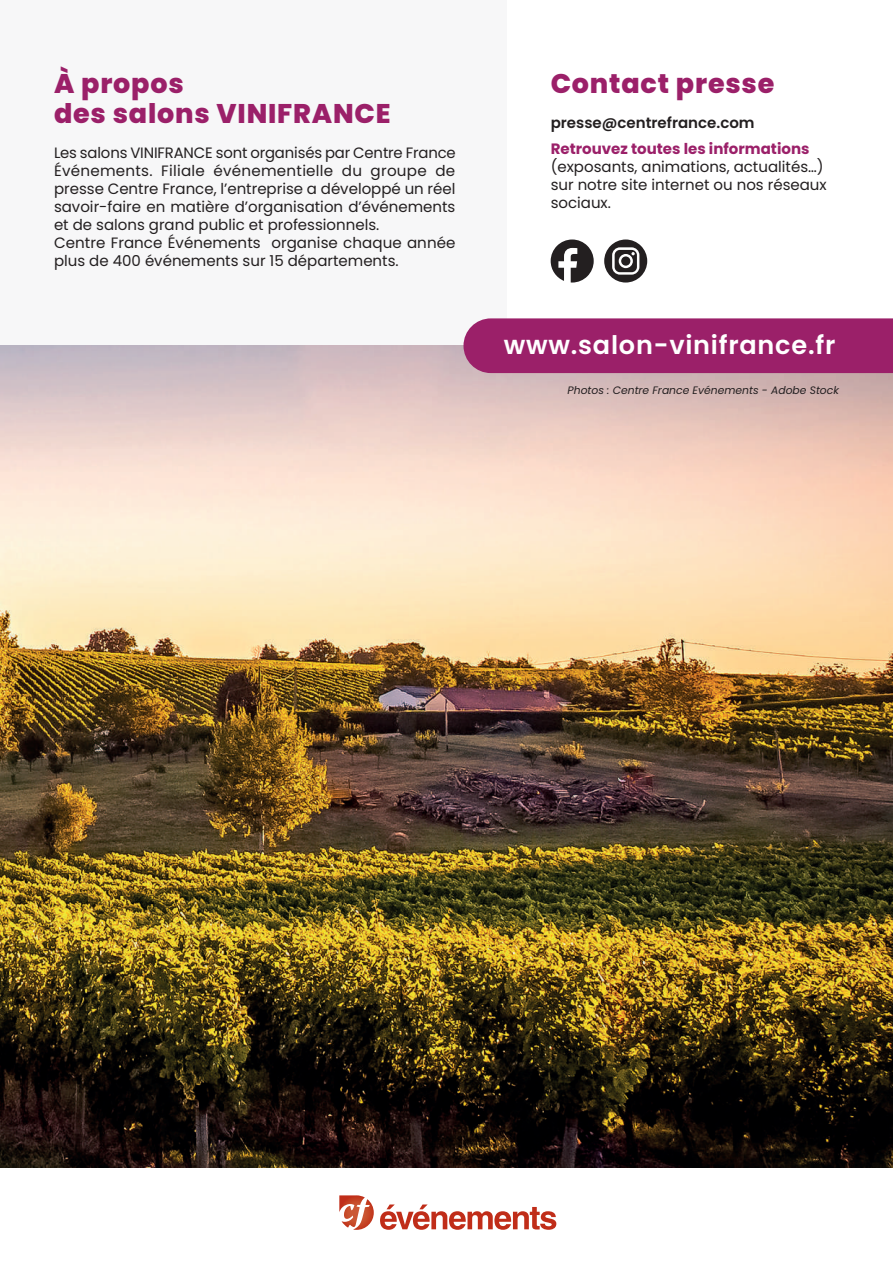
<style>
.page{position:relative;width:893px;height:1263px;background:#fff}
.page>*{position:absolute;margin:0;border:0;box-sizing:border-box;transform-origin:0 0}
.t1{font:800 27px/29.5px "Poppins";letter-spacing:.03em;color:#9b2069}
.t2{font:600 25.5px "Poppins";letter-spacing:.03em;color:#fff}
.t3{font:15px/18px "Poppins";color:#231f20}
.t4{font:700 15px "Poppins";color:#9b2069}
.t5{font:600 15px "Poppins";color:#231f20}
.t6{font:italic 10.8px "Poppins";color:#231f20}
</style>
<div class="page">
<div style="left:0;top:0;width:506px;height:353px;background:#f7f7f8"></div>
<img style="left:0;top:346px;width:893px;height:821px">
<div style="left:463px;top:318px;width:430px;height:55px;background:#9b2069"></div>
<svg style="left:380px;top:1204px;width:176px;height:26px"></svg>
<svg style="left:339px;top:1195px;width:35px;height:35px"></svg>
<svg style="left:551px;top:239px;width:43px;height:44px"></svg>
<svg style="left:604px;top:239px;width:43px;height:44px"></svg>
<h1 class="t1" style="left:54px;top:69px;width:338px">À propos<br>des salons VINIFRANCE</h1>
<p class="t3" style="left:54px;top:143px;width:403px">Les salons VINIFRANCE sont organisés par Centre France Événements. Filiale événementielle du groupe de presse Centre France, l’entreprise a développé un réel savoir-faire en matière d’organisation d’événements et de salons grand public et professionnels.<br>Centre France Événements organise chaque année plus de 400 événements sur 15 départements.</p>
<h1 class="t1" style="left:551px;top:69px;width:225px">Contact presse</h1>
<p class="t5" style="left:551px;top:114px;width:206px">presse@centrefrance.com</p>
<p class="t4" style="left:551px;top:141px;width:260px">Retrouvez toutes les informations</p>
<p class="t3" style="left:551px;top:158px;width:278px">(exposants, animations, actualités…) sur notre site internet ou nos réseaux sociaux.</p>
<h2 class="t2" style="left:504px;top:330px;width:333px">www.salon-vinifrance.fr</h2>
<p class="t6" style="left:568px;top:384px;width:273px">Photos : Centre France Evénements - Adobe Stock</p>
</div>
